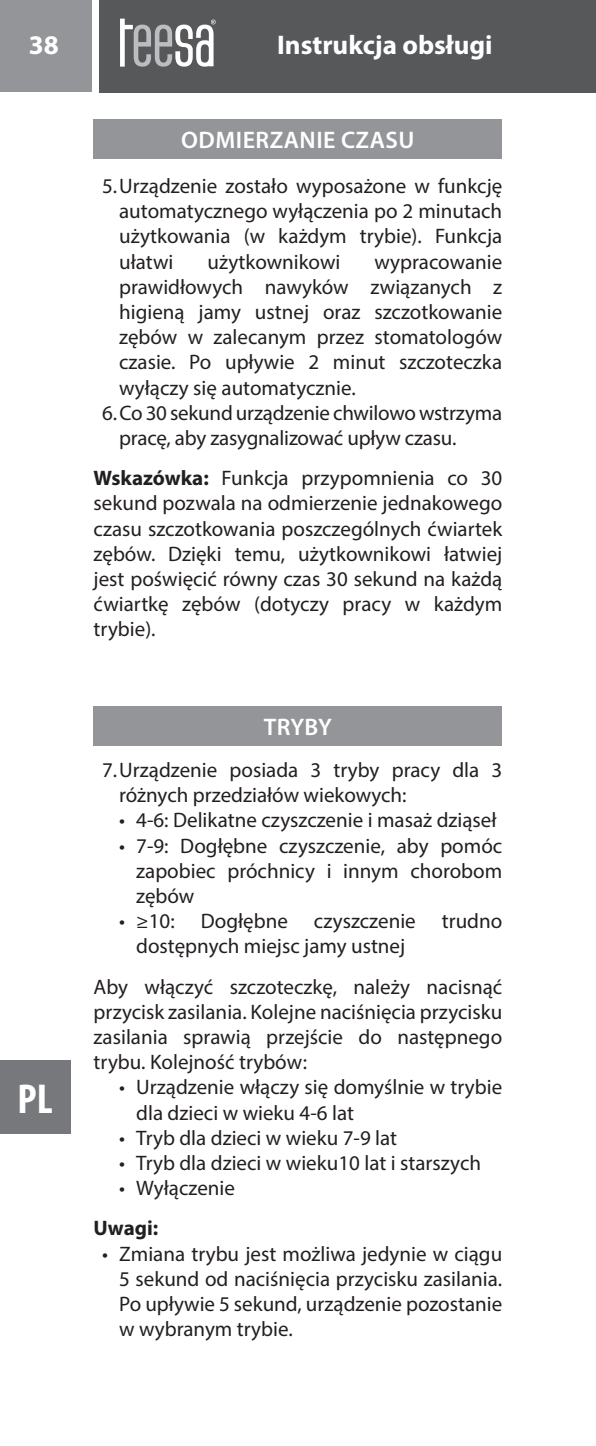
<style>
.page{position:relative;width:596px;height:1446px;background:#fff}
.page>*{position:absolute;margin:0;border:0;box-sizing:border-box;transform-origin:0 0}
.t1{font:700 condensed 42px "Myriad Pro";color:#fff}
.t2{font:700 27px "Myriad Pro";color:#fff}
.t3{font:600 24px "Myriad Pro";letter-spacing:.02em;color:#fff}
.t4{font:21px/25.2px "Myriad Pro";color:#231f20;text-align:justify}
.t5{font:700 21px "Myriad Pro";letter-spacing:-.005em;color:#231f20}
.s1{font-weight:700}
</style>
<div class="page">
<div style="left:0;top:1060px;width:70px;height:74px;background:#76787b"></div>
<div style="left:0;top:0;width:92px;height:92px;background:#939598"></div>
<div style="left:99px;top:0;width:496px;height:92px;background:#57585a"></div>
<svg style="left:120px;top:19px;width:95px;height:48px"></svg>
<div style="left:94px;top:119px;width:408px;height:40px;background:#939598"></div>
<div style="left:94px;top:706px;width:408px;height:40px;background:#939598"></div>
<p class="t2" style="left:29px;top:30px;width:31px">38</p>
<p class="t2" style="left:277px;top:30px;width:217px">Instrukcja obsługi</p>
<h1 class="t1" style="left:17px;top:1074px;width:37px">PL</h1>
<p class="t3" style="left:181px;top:127px;width:235px">ODMIERZANIE CZASU</p>
<p class="t4" style="left:119px;top:174px;width:384px;text-indent:-17px">5. Urządzenie zostało wyposażone w funkcję automatycznego wyłączenia po 2 minutach użytkowania (w każdym trybie). Funkcja ułatwi</p>
<p class="t4" style="left:207px;top:249px;width:134px">użytkownikowi</p>
<p class="t4" style="left:119px;top:249px;width:384px;text-indent:255px">wypracowanie prawidłowych nawyków związanych z higieną jamy ustnej oraz szczotkowanie zębów w zalecanym przez stomatologów czasie. Po upływie 2 minut szczoteczka wyłączy się automatycznie.</p>
<p class="t4" style="left:119px;top:400px;width:384px;text-indent:-17px">6. Co 30 sekund urządzenie chwilowo wstrzyma pracę, aby zasygnalizować upływ czasu.</p>
<p class="t4" style="left:94px;top:466px;width:410px"><span class="s1">Wskazówka:</span> Funkcja przypomnienia co 30 sekund pozwala na odmierzenie jednakowego czasu szczotkowania poszczególnych ćwiartek zębów. Dzięki temu, użytkownikowi łatwiej jest poświęcić równy czas 30 sekund na każdą ćwiartkę zębów (dotyczy pracy w każdym trybie).</p>
<p class="t3" style="left:263px;top:714px;width:70px">TRYBY</p>
<p class="t4" style="left:119px;top:758px;width:384px;text-indent:-17px">7. Urządzenie posiada 3 tryby pracy dla 3 różnych przedziałów wiekowych:</p>
<p class="t4" style="left:119px;top:807px;width:378px">• 4-6: Delikatne czyszczenie i masaż dziąseł</p>
<p class="t4" style="left:136px;top:832px;width:367px;text-indent:-17px">• 7-9: Dogłębne czyszczenie, aby pomóc zapobiec próchnicy i innym chorobom zębów</p>
<p class="t4" style="left:136px;top:908px;width:367px;text-indent:-17px">• ≥10: Dogłębne czyszczenie trudno dostępnych miejsc jamy ustnej</p>
<p class="t4" style="left:94px;top:974px;width:410px">Aby włączyć szczoteczkę, należy nacisnąć przycisk zasilania. Kolejne naciśnięcia przycisku zasilania sprawią przejście do następnego trybu. Kolejność trybów:</p>
<p class="t4" style="left:136px;top:1074px;width:367px;text-indent:-17px">• Urządzenie włączy się domyślnie w trybie dla dzieci w wieku 4-6 lat</p>
<p class="t4" style="left:119px;top:1125px;width:279px">• Tryb dla dzieci w wieku 7-9 lat</p>
<p class="t4" style="left:119px;top:1150px;width:363px">• Tryb dla dzieci w wieku10 lat i starszych</p>
<p class="t4" style="left:119px;top:1175px;width:117px">• Wyłączenie</p>
<p class="t5" style="left:94px;top:1217px;width:66px">Uwagi:</p>
<p class="t4" style="left:119px;top:1240px;width:384px;text-indent:-17px">• Zmiana trybu jest możliwa jedynie w ciągu 5 sekund od naciśnięcia przycisku zasilania.<br>Po upływie 5 sekund, urządzenie pozostanie w wybranym trybie.</p>
</div>
